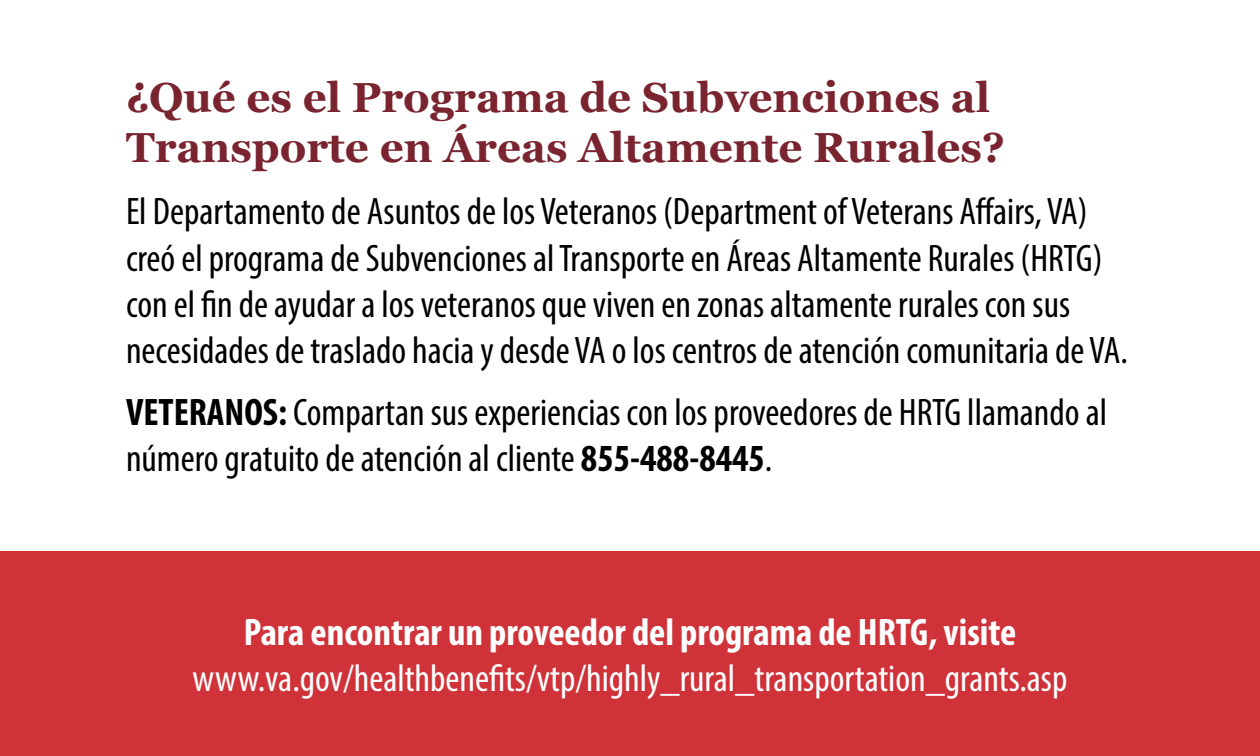
<style>
.page{position:relative;width:1260px;height:756px;background:#fff}
.page>*{position:absolute;margin:0;border:0;box-sizing:border-box;transform-origin:0 0}
.t1{font:700 42px/50.4px "Georgia";color:#79242f}
.t2{font:condensed 38.5px/46.2px "Myriad Pro";color:#000}
.t3{font:condensed 38.5px "Myriad Pro";color:#fff}
.t4{font:700 condensed 38.5px "Myriad Pro";color:#fff}
.s1{font-weight:700}
</style>
<div class="page">
<div style="left:0;top:551px;width:1260px;height:205px;background:#cf3339"></div>
<p class="t1" style="left:126px;top:70px;width:881px">¿Qué es el Programa de Subvenciones al<br>Transporte en Áreas Altamente Rurales?</p>
<p class="t2" style="left:126px;top:188px;width:1003px">El Departamento de Asuntos de los Veteranos (Department of Veterans Affairs, VA) creó el programa de Subvenciones al Transporte en Áreas Altamente Rurales (HRTG) con el fin de ayudar a los veteranos que viven en zonas altamente rurales con sus necesidades de traslado hacia y desde VA o los centros de atención comunitaria de VA.</p>
<p class="t2" style="left:126px;top:389px;width:983px"><span class="s1">VETERANOS:</span> Compartan sus experiencias con los proveedores de HRTG llamando al número gratuito de atención al cliente <span class="s1">855-488-8445</span>.</p>
<p class="t4" style="left:244px;top:608px;width:774px">Para encontrar un proveedor del programa de HRTG, visite</p>
<p class="t3" style="left:193px;top:655px;width:876px">www.va.gov/healthbenefits/vtp/highly_rural_transportation_grants.asp</p>
</div>
